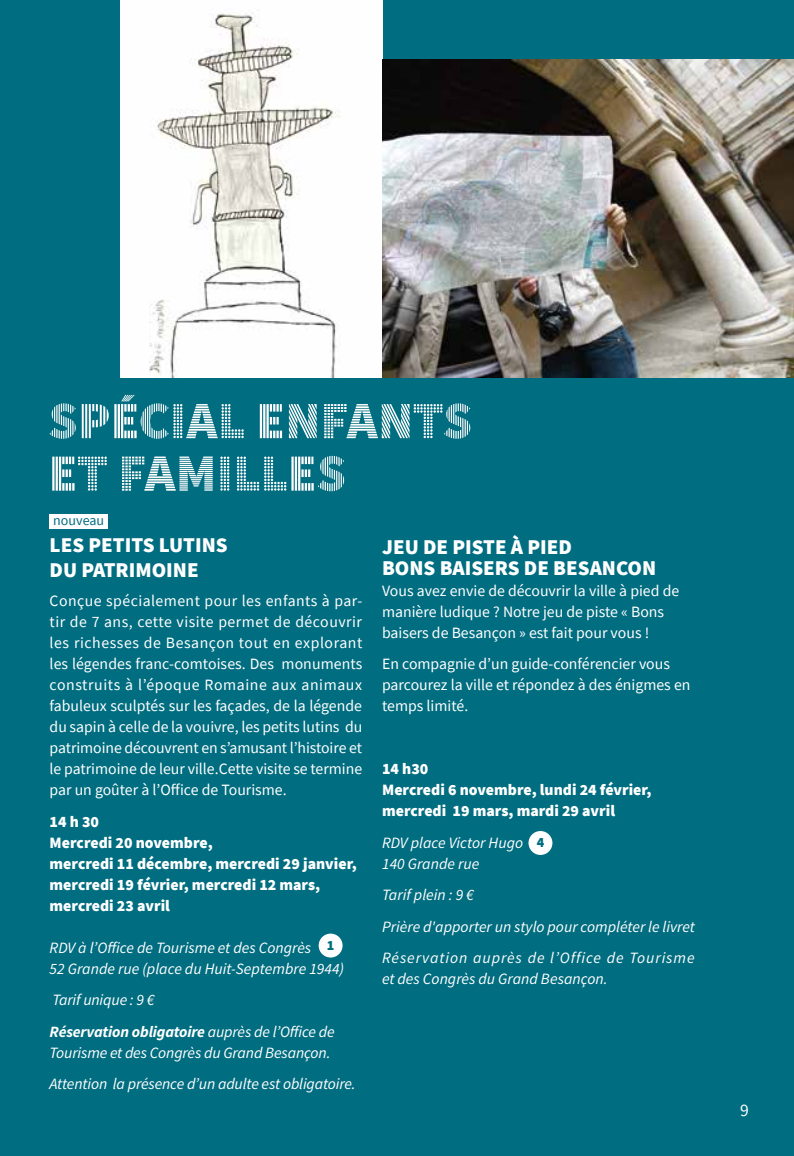
<style>
.page{position:relative;width:794px;height:1156px;background:#006d80}
.page>*{position:absolute;margin:0;border:0;box-sizing:border-box;transform-origin:0 0}
.t1{font:900 52.5px/52.5px "Source Sans Pro DISPLAYV2";color:#fff}
.t2{font:900 21px/24.5px "Source Sans Pro";color:#fff}
.t3{font:17.5px "Source Sans Pro";color:#fff}
.t4{font:15.75px/21px "Source Sans Pro";color:#fff}
.t5{font:italic 15.75px/31.5px "Source Sans Pro";color:#fff}
.t6{font:900 15.75px/21px "Source Sans Pro";color:#fff}
.t7{font:14px "Source Sans Pro";color:#006d80}
.t8{font:900 14px "Source Sans Pro";color:#006d80}
.s1{font-weight:700}
</style>
<div class="page">
<div style="left:528px;top:831px;width:24px;height:24px;background:#fff;border-radius:50%"></div>
<div style="left:319px;top:933px;width:23px;height:24px;background:#fff;border-radius:50%"></div>
<img style="left:121px;top:0;width:261px;height:377px">
<img style="left:382px;top:60px;width:412px;height:317px">
<div style="left:50px;top:514px;width:58px;height:15px;background:#fff"></div>
<h1 class="t1" style="left:48px;top:396px;width:425px">SPÉCIAL ENFANTS<br>ET FAMILLES</h1>
<p class="t7" style="left:53px;top:511px;width:52px">nouveau</p>
<h2 class="t2" style="left:50px;top:533px;width:180px">LES PETITS LUTINS<br>DU PATRIMOINE</h2>
<p class="t4" style="left:50px;top:590px;width:314px;text-align:justify">Conçue spécialement pour les enfants à par&shy;tir de 7 ans, cette visite permet de découvrir les richesses de Besançon tout en explorant les légendes franc-comtoises. Des monuments construits à l’époque Romaine aux animaux fabuleux sculptés sur les façades, de la légende du sapin à celle de la vouivre, les petits lutins du patrimoine découvrent en s’amusant l’histoire et le patrimoine de leur ville.Cette visite se termine par un goûter à l’Office de Tourisme.</p>
<p class="t6" style="left:50px;top:811px;width:308px">14 h 30<br>Mercredi 20 novembre,<br>mercredi 11 décembre, mercredi 29 janvier, mercredi 19 février, mercredi 12 mars, mercredi 23 avril</p>
<p class="t5" style="left:50px;top:937px;width:296px;line-height:21px">RDV à l’Office de Tourisme et des Congrès<br>52 Grande rue (place du Huit-Septembre 1944)</p>
<p class="t5" style="left:50px;top:984px;width:286px">Tarif unique : 9 €<br><span class="s1">Réservation obligatoire</span> auprès de l’Office de</p>
<p class="t5" style="left:50px;top:1037px;width:308px">Tourisme et des Congrès du Grand Besançon.<br>Attention la présence d’un adulte est obligatoire.</p>
<p class="t8" style="left:327px;top:935px;width:9px">1</p>
<h2 class="t2" style="left:382px;top:536px;width:276px;line-height:21px">JEU DE PISTE À PIED<br>BONS BAISERS DE BESANCON</h2>
<p class="t4" style="left:382px;top:580px;width:299px">Vous avez envie de découvrir la ville à pied de manière ludique ? Notre jeu de piste « Bons baisers de Besançon » est fait pour vous !</p>
<p class="t4" style="left:382px;top:653px;width:310px">En compagnie d’un guide-conférencier vous parcourez la ville et répondez à des énigmes en temps limité.</p>
<p class="t6" style="left:382px;top:758px;width:271px">14 h30<br>Mercredi 6 novembre, lundi 24 février, mercredi 19 mars, mardi 29 avril</p>
<p class="t5" style="left:382px;top:832px;width:143px;line-height:21px">RDV place Victor Hugo<br>140 Grande rue</p>
<p class="t5" style="left:382px;top:879px;width:314px">Tarif plein : 9 €<br>Prière d'apporter un stylo pour compléter le livret<br>Réservation auprès de l’Office de Tourisme</p>
<p class="t5" style="left:382px;top:963px;width:227px">et des Congrès du Grand Besançon.</p>
<p class="t8" style="left:537px;top:833px;width:9px">4</p>
<p class="t3" style="left:740px;top:1099px;width:10px">9</p>
</div>
